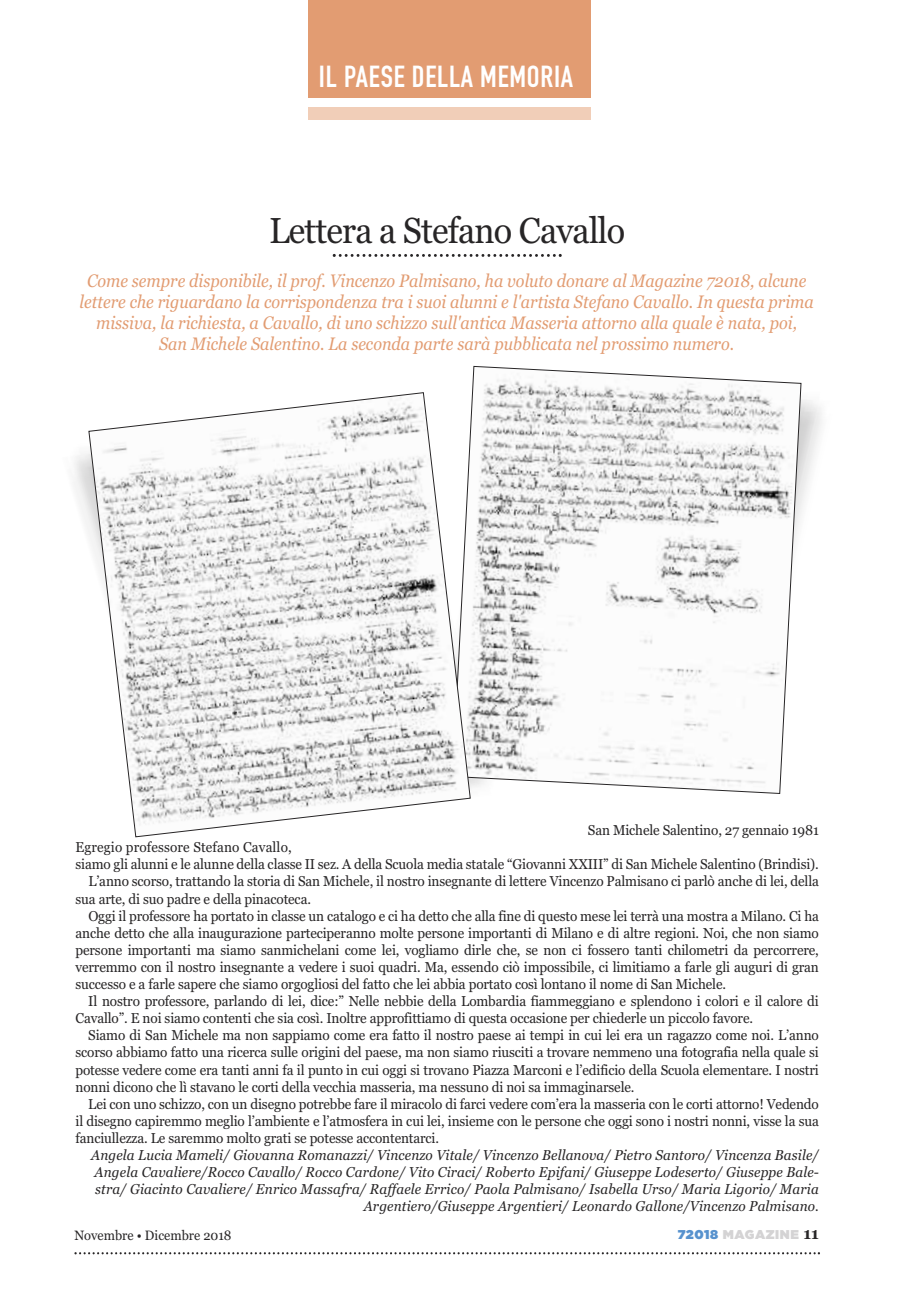
<style>
.page{position:relative;width:904px;height:1297px;background:#fff}
.page>*{position:absolute;margin:0;border:0;box-sizing:border-box;transform-origin:0 0}
.t1{font:36px "Georgia";letter-spacing:-.025em;color:#272526;scale:.95 1}
.t2{font:30px "DIN Engschrift Std";letter-spacing:.025em;color:#fff}
.t3{font:italic 18px/21px "Georgia";color:#e29c72;text-align:center;scale:.9 1}
.t4{font:14.25px "Georgia";letter-spacing:-.01em;color:#272526;scale:.95 1}
.t5{font:italic 14.25px/17.1px "Georgia";letter-spacing:.01em;color:#272526;text-align:right;scale:.95 1}
.t6{font:14.25px "Georgia";letter-spacing:.01em;color:#272526;scale:.95 1}
.t7{font:13.5px "Georgia";color:#272526;scale:.95 1}
.t8{font:900 12.75px "Gotham";letter-spacing:.05em;color:#d4d3d4}
.s1{color:#5792ce}
.s2{font-family:"Georgia";font-weight:700;font-size:16.5px;color:#272526}
</style>
<div class="page">
<svg style="left:74px;top:1252px;width:746px;height:2px"></svg>
<div style="left:308px;top:0;width:282px;height:98px;background:#e29c72"></div>
<div style="left:308px;top:108px;width:282px;height:12px;background:#f1ceb8"></div>
<img style="left:470px;top:382px;width:352px;height:416px">
<svg style="left:470px;top:366px;width:331px;height:428px"></svg>
<svg style="left:333px;top:254px;width:228px;height:3px"></svg>
<svg style="left:89px;top:392px;width:381px;height:445px"></svg>
<h2 class="t2" style="left:319px;top:59px;width:256px">IL PAESE DELLA MEMORIA</h2>
<h1 class="t1" style="left:269px;top:210px;width:376px">Lettera a Stefano Cavallo</h1>
<p class="t3" style="left:80px;top:270px;width:817px">Come sempre disponibile, il prof. Vincenzo Palmisano, ha voluto donare al Magazine 72018, alcune lettere che riguardano la corrispondenza tra i suoi alunni e l'artista Stefano Cavallo. In questa prima missiva, la richiesta, a Cavallo, di uno schizzo sull'antica Masseria attorno alla quale è nata, poi,<br>San Michele Salentino. La seconda parte sarà pubblicata nel prossimo numero.</p>
<p class="t4" style="left:588px;top:822px;width:245px">San Michele Salentino, 27 gennaio 1981</p>
<p class="t6" style="left:76px;top:839px;width:229px">Egregio professore Stefano Cavallo,</p>
<p class="t4" style="left:76px;top:856px;width:784px">siamo gli alunni e le alunne della classe II sez. A della Scuola media statale “Giovanni XXIII” di San Michele Salentino (Brindisi).</p>
<p class="t4" style="left:88px;top:873px;width:770px">L’anno scorso, trattando la storia di San Michele, il nostro insegnante di lettere Vincenzo Palmisano ci parlò anche di lei, della</p>
<p class="t4" style="left:76px;top:890px;width:249px">sua arte, di suo padre e della pinacoteca.</p>
<p class="t4" style="left:88px;top:907px;width:770px">oggi il professore ha portato in classe un catalogo e ci ha detto che alla fine di questo mese lei terrà una mostra a Milano. Ci ha</p>
<p class="t4" style="left:76px;top:924px;width:784px">anche detto che alla inaugurazione parteciperanno molte persone importanti di Milano e di altre regioni. Noi, che non siamo</p>
<p class="t4" style="left:76px;top:942px;width:784px">persone importanti ma siamo sanmichelani come lei, vogliamo dirle che, se non ci fossero tanti chilometri da percorrere,</p>
<p class="t4" style="left:76px;top:959px;width:784px">verremmo con il nostro insegnante a vedere i suoi quadri. Ma, essendo ciò impossibile, ci limitiamo a farle gli auguri di gran</p>
<p class="t4" style="left:76px;top:976px;width:686px">successo e a farle sapere che siamo orgogliosi del fatto che lei abbia portato così lontano il nome di San Michele.</p>
<p class="t4" style="left:88px;top:993px;width:770px">Il nostro professore, parlando di lei, dice:” Nelle nebbie della Lombardia fiammeggiano e splendono i colori e il calore di</p>
<p class="t4" style="left:76px;top:1010px;width:714px">Cavallo”. E noi siamo contenti che sia così. Inoltre approfittiamo di questa occasione per chiederle un piccolo favore.</p>
<p class="t4" style="left:88px;top:1027px;width:770px">Siamo di San Michele ma non sappiamo come era fatto il nostro paese ai tempi in cui lei era un ragazzo come noi. L’anno</p>
<p class="t4" style="left:76px;top:1044px;width:784px">scorso abbiamo fatto una ricerca sulle origini del paese, ma non siamo riusciti a trovare nemmeno una fotografia nella quale si</p>
<p class="t4" style="left:75px;top:1061px;width:784px">potesse vedere come era tanti anni fa il punto in cui oggi si trovano Piazza Marconi e l’edificio della Scuola elementare. I nostri</p>
<p class="t4" style="left:76px;top:1078px;width:590px">nonni dicono che lì stavano le corti della vecchia masseria, ma nessuno di noi sa immaginarsele.</p>
<p class="t4" style="left:88px;top:1095px;width:770px">Lei con uno schizzo, con un disegno potrebbe fare il miracolo di farci vedere com’era la masseria con le corti attorno! Vedendo</p>
<p class="t4" style="left:76px;top:1113px;width:784px">il disegno capiremmo meglio l’ambiente e l’atmosfera in cui lei, insieme con le persone che oggi sono i nostri nonni, visse la sua</p>
<p class="t4" style="left:76px;top:1130px;width:384px">fanciullezza. Le saremmo molto grati se potesse accontentarci.</p>
<p class="t5" style="left:91px;top:1146px;width:767px">Angela Lucia Mameli/ Giovanna Romanazzi/ Vincenzo Vitale/ Vincenzo Bellanova/ Pietro Santoro/ Vincenza Basile/ Angela Cavaliere/Rocco Cavallo/ Rocco Cardone/ Vito Ciraci/ Roberto Epifani/ Giuseppe Lodeserto/ Giuseppe Bale&shy;stra/ Giacinto Cavaliere/ Enrico Massafra/ Raffaele Errico/ Paola Palmisano/ Isabella Urso/ Maria Ligorio/ Maria Argentiero/Giuseppe Argentieri/ Leonardo Gallone/Vincenzo Palmisano.</p>
<p class="t7" style="left:74px;top:1228px;width:167px">Novembre • Dicembre 2018</p>
<p class="t8" style="left:677px;top:1230px;width:143px"><span class="s1">72018</span> MAGAZINE <span class="s2">11</span></p>
</div>
